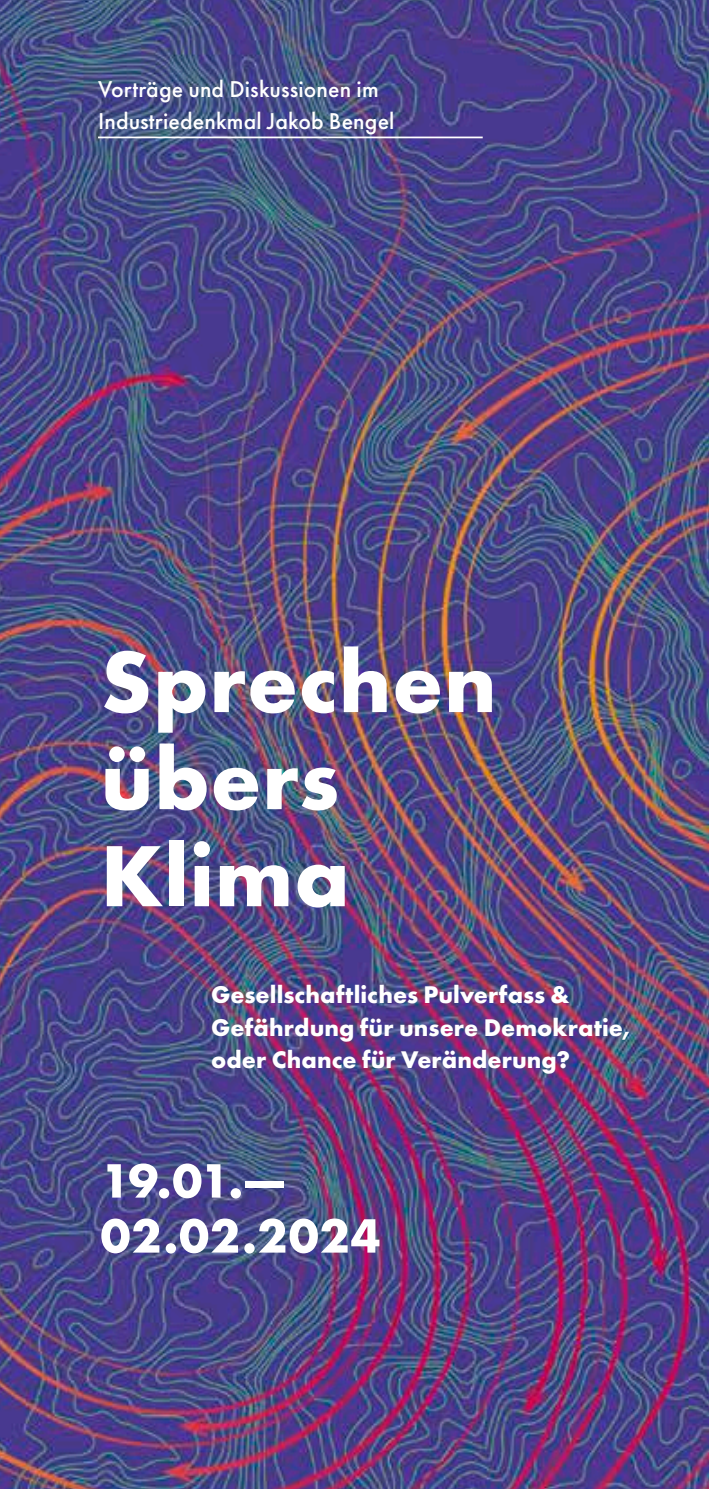
<style>
.page{position:relative;width:709px;height:1489px;background:#fff}
.page>*{position:absolute;margin:0;border:0;box-sizing:border-box;transform-origin:0 0}
.t1{font:700 90px/97px "Futura PT";letter-spacing:.01em;color:#fff}
.t2{font:700 50px/55px "Futura PT";letter-spacing:.015em;color:#fff}
.t3{font:700 25px/32.2px "Futura PT";letter-spacing:.005em;color:#fff}
.t4{font:500 23.75px/32.2px "Futura PT";letter-spacing:.005em;color:#fff}
</style>
<div class="page">
<img style="left:0;top:0;width:709px;height:1488px">
<hr style="left:98px;top:136px;width:384px;height:2px;background:#fff">
<p class="t4" style="left:98px;top:73px;width:298px">Vorträge und Diskussionen im<br>Industriedenkmal Jakob Bengel</p>
<h1 class="t1" style="left:100px;top:631px;width:398px">Sprechen übers<br>Klima</h1>
<p class="t3" style="left:211px;top:978px;width:421px">Gesellschaftliches Pulverfass &amp;<br>Gefährdung für unsere Demokratie, oder Chance für Veränderung?</p>
<h2 class="t2" style="left:100px;top:1151px;width:282px">19.01.—<br>02.02.2024</h2>
</div>
